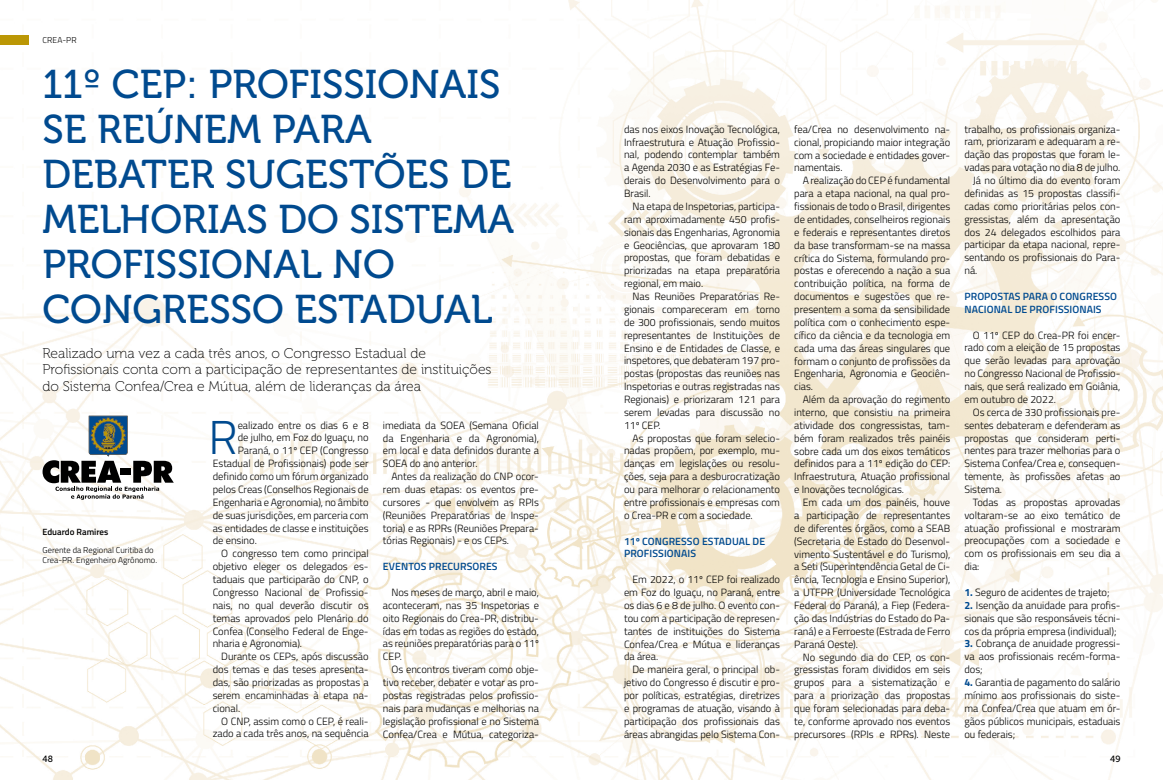
<style>
.page{position:relative;width:1163px;height:780px;background:#fff}
.page>*{position:absolute;margin:0;border:0;box-sizing:border-box;transform-origin:0 0}
.t1{font:300 47.5px "Titillium Web";color:#004a8f}
.t2{font:40px/45px "Museo 500";color:#004a8f}
.t3{font:14px/16.8px "Museo 100";color:#000}
.t4{font:300 10.5px/12.9px "Titillium Web";letter-spacing:-.005em;color:#000;text-align:justify}
.t5{font:600 10.5px/12.9px "Titillium Web";letter-spacing:.005em;color:#004a8f}
.t6{font:600 9px "Titillium Web";color:#000}
.t7{font:9px "Museo 500";color:#000}
.t8{font:300 8.5px/10.2px "Titillium Web";color:#000}
.s1{font-weight:700;color:#004a8f}
</style>
<div class="page">
<img style="left:0;top:0;width:1162px;height:780px">
<div style="left:0;top:35px;width:28px;height:9px;background:#bb9705"></div>
<svg style="left:43px;top:415px;width:131px;height:84px"></svg>
<p class="t8" style="left:43px;top:34px;width:35px">CREA-PR</p>
<h2 class="t2" style="left:42px;top:63px;width:473px">11º CEP: PROFISSIONAIS<br>SE REÚNEM PARA<br>DEBATER SUGESTÕES DE<br>MELHORIAS DO SISTEMA<br>PROFISSIONAL NO<br>CONGRESSO ESTADUAL</h2>
<h3 class="t3" style="left:42px;top:344px;width:450px">Realizado uma vez a cada três anos, o Congresso Estadual de<br>Profissionais conta com a participação de representantes de instituições do Sistema Confea/Crea e Mútua, além de lideranças da área</h3>
<p class="t6" style="left:43px;top:525px;width:67px">Eduardo Ramires</p>
<p class="t8" style="left:43px;top:544px;width:116px">Gerente da Regional Curitiba do<br>Crea-PR. Engenheiro Agrônomo.</p>
<h1 class="t1" style="left:208px;top:403px;width:31px">R</h1>
<p class="t4" style="left:238px;top:418px;width:132px">ealizado entre os dias 6 e 8</p>
<p class="t4" style="left:238px;top:431px;width:132px">de julho, em Foz do Iguaçu, no</p>
<p class="t4" style="left:238px;top:443px;width:132px">Paraná, o 11º CEP (Congresso</p>
<p class="t4" style="left:213px;top:456px;width:157px">Estadual de Profissionais) pode ser</p>
<p class="t4" style="left:213px;top:469px;width:157px">definido como um fórum organizado</p>
<p class="t4" style="left:213px;top:482px;width:157px">pelos Creas (Conselhos Regionais de</p>
<p class="t4" style="left:213px;top:495px;width:157px">Engenharia e Agronomia), no âmbito</p>
<p class="t4" style="left:213px;top:508px;width:157px">de suas jurisdições, em parceria com</p>
<p class="t4" style="left:213px;top:521px;width:157px">as entidades de classe e instituições</p>
<p class="t4" style="left:213px;top:533px;width:46px">de ensino.</p>
<p class="t4" style="left:221px;top:546px;width:149px">O congresso tem como principal</p>
<p class="t4" style="left:213px;top:559px;width:157px">objetivo eleger os delegados es-</p>
<p class="t4" style="left:213px;top:572px;width:157px">taduais que participarão do CNP, o</p>
<p class="t4" style="left:213px;top:585px;width:157px">Congresso Nacional de Profissio-</p>
<p class="t4" style="left:213px;top:598px;width:157px">nais, no qual deverão discutir os</p>
<p class="t4" style="left:213px;top:611px;width:157px">temas aprovados pelo Plenário do</p>
<p class="t4" style="left:213px;top:623px;width:157px">Confea (Conselho Federal de Enge-</p>
<p class="t4" style="left:213px;top:636px;width:91px">nharia e Agronomia).</p>
<p class="t4" style="left:221px;top:649px;width:149px">Durante os CEPs, após discussão</p>
<p class="t4" style="left:213px;top:662px;width:157px">dos temas e das teses apresenta-</p>
<p class="t4" style="left:213px;top:675px;width:157px">das, são priorizadas as propostas a</p>
<p class="t4" style="left:213px;top:688px;width:157px">serem encaminhadas à etapa na-</p>
<p class="t4" style="left:213px;top:701px;width:29px">cional.</p>
<p class="t4" style="left:221px;top:714px;width:149px">O CNP, assim como o CEP, é reali-</p>
<p class="t4" style="left:213px;top:726px;width:157px">zado a cada três anos, na sequência</p>
<p class="t4" style="left:383px;top:418px;width:157px">imediata da SOEA (Semana Oficial da Engenharia e da Agronomia), em local e data definidos durante a SOEA do ano anterior.</p>
<p class="t4" style="left:383px;top:469px;width:157px;text-indent:9px">Antes da realização do CNP ocor&shy;rem duas etapas: os eventos pre&shy;cursores - que envolvem as RPIs (Reuniões Preparatórias de Inspe&shy;toria) e as RPRs (Reuniões Prepara&shy;tórias Regionais) - e os CEPs.</p>
<p class="t5" style="left:383px;top:559px;width:116px">EVENTOS PRECURSORES</p>
<p class="t4" style="left:383px;top:585px;width:157px;text-indent:9px">Nos meses de março, abril e maio, aconteceram, nas 35 Inspetorias e oito Regionais do Crea-PR, distribu&shy;ídas em todas as regiões do estado, as reuniões preparatórias para o 11º CEP.</p>
<p class="t4" style="left:383px;top:662px;width:157px;text-indent:9px">Os encontros tiveram como obje&shy;tivo receber, debater e votar as pro&shy;postas registradas pelos profissio&shy;nais para mudanças e melhorias na legislação profissional e no Sistema Confea/Crea e Mútua, categoriza-</p>
<p class="t4" style="left:624px;top:122px;width:157px">das nos eixos Inovação Tecnológica, Infraestrutura e Atuação Profissio&shy;nal, podendo contemplar também a Agenda 2030 e as Estratégias Fe&shy;derais do Desenvolvimento para o Brasil.</p>
<p class="t4" style="left:624px;top:199px;width:157px;text-indent:9px">Na etapa de Inspetorias, participa&shy;ram aproximadamente 450 profis&shy;sionais das Engenharias, Agronomia e Geociências, que aprovaram 180 propostas, que foram debatidas e priorizadas na etapa preparatória regional, em maio.</p>
<p class="t4" style="left:624px;top:289px;width:157px;text-indent:9px">Nas Reuniões Preparatórias Re&shy;gionais compareceram em torno de 300 profissionais, sendo muitos representantes de Instituições de Ensino e de Entidades de Classe, e inspetores, que debateram 197 pro&shy;postas (propostas das reuniões nas Inspetorias e outras registradas nas Regionais) e priorizaram 121 para serem levadas para discussão no 11º CEP.</p>
<p class="t4" style="left:624px;top:431px;width:157px;text-indent:9px">As propostas que foram selecio&shy;nadas propõem, por exemplo, mu&shy;danças em legislações ou resolu&shy;ções, seja para a desburocratização ou para melhorar o relacionamento entre profissionais e empresas com o Crea-PR e com a sociedade.</p>
<p class="t5" style="left:624px;top:534px;width:143px">11º CONGRESSO ESTADUAL DE<br>PROFISSIONAIS</p>
<p class="t4" style="left:624px;top:572px;width:157px;text-indent:9px">Em 2022, o 11º CEP foi realizado em Foz do Iguaçu, no Paraná, entre os dias 6 e 8 de julho. O evento con&shy;tou com a participação de represen&shy;tantes de instituições do Sistema Confea/Crea e Mútua e lideranças da área.</p>
<p class="t4" style="left:624px;top:662px;width:157px;text-indent:9px">De maneira geral, o principal ob&shy;jetivo do Congresso é discutir e pro&shy;por políticas, estratégias, diretrizes e programas de atuação, visando à participação dos profissionais das áreas abrangidas pelo Sistema Con-</p>
<p class="t4" style="left:794px;top:122px;width:157px">fea/Crea no desenvolvimento na&shy;cional, propiciando maior integração com a sociedade e entidades gover&shy;namentais.</p>
<p class="t4" style="left:794px;top:174px;width:157px;text-indent:9px">A realização do CEP é fundamental para a etapa nacional, na qual pro&shy;fissionais de todo o Brasil, dirigentes de entidades, conselheiros regionais e federais e representantes diretos da base transformam-se na massa crítica do Sistema, formulando pro&shy;postas e oferecendo a nação a sua contribuição política, na forma de documentos e sugestões que re&shy;presentem a soma da sensibilidade política com o conhecimento espe&shy;cífico da ciência e da tecnologia em cada uma das áreas singulares que formam o conjunto de profissões da Engenharia, Agronomia e Geociên&shy;cias.</p>
<p class="t4" style="left:794px;top:392px;width:157px;text-indent:9px">Além da aprovação do regimento interno, que consistiu na primeira atividade dos congressistas, tam&shy;bém foram realizados três painéis sobre cada um dos eixos temáticos definidos para a 11º edição do CEP:<br>Infraestrutura, Atuação profissional e Inovações tecnológicas.</p>
<p class="t4" style="left:794px;top:495px;width:157px;text-indent:9px">Em cada um dos painéis, houve a participação de representantes de diferentes órgãos, como a SEAB (Secretaria de Estado do Desenvol&shy;vimento Sustentável e do Turismo), a Seti (Superintendência Getal de Ci&shy;ência, Tecnologia e Ensino Superior), a UTFPR (Universidade Tecnológica Federal do Paraná), a Fiep (Federa&shy;ção das Indústrias do Estado do Pa&shy;raná) e a Ferroeste (Estrada de Ferro Paraná Oeste).</p>
<p class="t4" style="left:794px;top:650px;width:157px;text-indent:9px">No segundo dia do CEP, os con&shy;gressistas foram divididos em seis grupos para a sistematização e para a priorização das propostas que foram selecionadas para deba&shy;te, conforme aprovado nos eventos precursores (RPIs e RPRs). Neste</p>
<p class="t4" style="left:964px;top:122px;width:157px">trabalho, os profissionais organiza-</p>
<p class="t4" style="left:964px;top:135px;width:157px">ram, priorizaram e adequaram a re-</p>
<p class="t4" style="left:964px;top:148px;width:157px">dação das propostas que foram le-</p>
<p class="t4" style="left:964px;top:160px;width:157px">vadas para votação no dia 8 de julho.</p>
<p class="t4" style="left:972px;top:173px;width:149px">Já no último dia do evento foram</p>
<p class="t4" style="left:964px;top:186px;width:157px">definidas as 15 propostas classifi-</p>
<p class="t4" style="left:964px;top:199px;width:157px">cadas como prioritárias pelos con-</p>
<p class="t4" style="left:964px;top:212px;width:157px">gressistas, além da apresentação</p>
<p class="t4" style="left:964px;top:225px;width:157px">dos 24 delegados escolhidos para</p>
<p class="t4" style="left:964px;top:238px;width:157px">participar da etapa nacional, repre-</p>
<p class="t4" style="left:964px;top:251px;width:157px">sentando os profissionais do Para-</p>
<p class="t4" style="left:964px;top:263px;width:14px">ná.</p>
<p class="t5" style="left:964px;top:289px;width:154px">PROPOSTAS PARA O CONGRESSO<br>NACIONAL DE PROFISSIONAIS</p>
<p class="t4" style="left:964px;top:328px;width:157px;text-indent:9px">O 11º CEP do Crea-PR foi encer&shy;rado com a eleição de 15 propostas que serão levadas para aprovação no Congresso Nacional de Profissio&shy;nais, que será realizado em Goiânia, em outubro de 2022.</p>
<p class="t4" style="left:964px;top:405px;width:157px;text-indent:9px">Os cerca de 330 profissionais pre&shy;sentes debateram e defenderam as propostas que consideram perti&shy;nentes para trazer melhorias para o Sistema Confea/Crea e, consequen&shy;temente, às profissões afetas ao Sistema.</p>
<p class="t4" style="left:964px;top:495px;width:157px;text-indent:9px">Todas as propostas aprovadas voltaram-se ao eixo temático de atuação profissional e mostraram preocupações com a sociedade e com os profissionais em seu dia a dia:</p>
<p class="t4" style="left:964px;top:585px;width:147px"><span class="s1">1.</span> Seguro de acidentes de trajeto;</p>
<p class="t4" style="left:964px;top:598px;width:157px"><span class="s1">2.</span> Isenção da anuidade para profis&shy;sionais que são responsáveis técni&shy;cos da própria empresa (individual);</p>
<p class="t4" style="left:964px;top:636px;width:157px"><span class="s1">3.</span> Cobrança de anuidade progressi&shy;va aos profissionais recém-forma&shy;dos;</p>
<p class="t4" style="left:964px;top:675px;width:157px"><span class="s1">4.</span> Garantia de pagamento do salário mínimo aos profissionais do siste&shy;ma Confea/Crea que atuam em ór&shy;gãos públicos municipais, estaduais ou federais;</p>
<p class="t7" style="left:43px;top:754px;width:12px">48</p>
<p class="t7" style="left:1109px;top:754px;width:12px">49</p>
</div>
